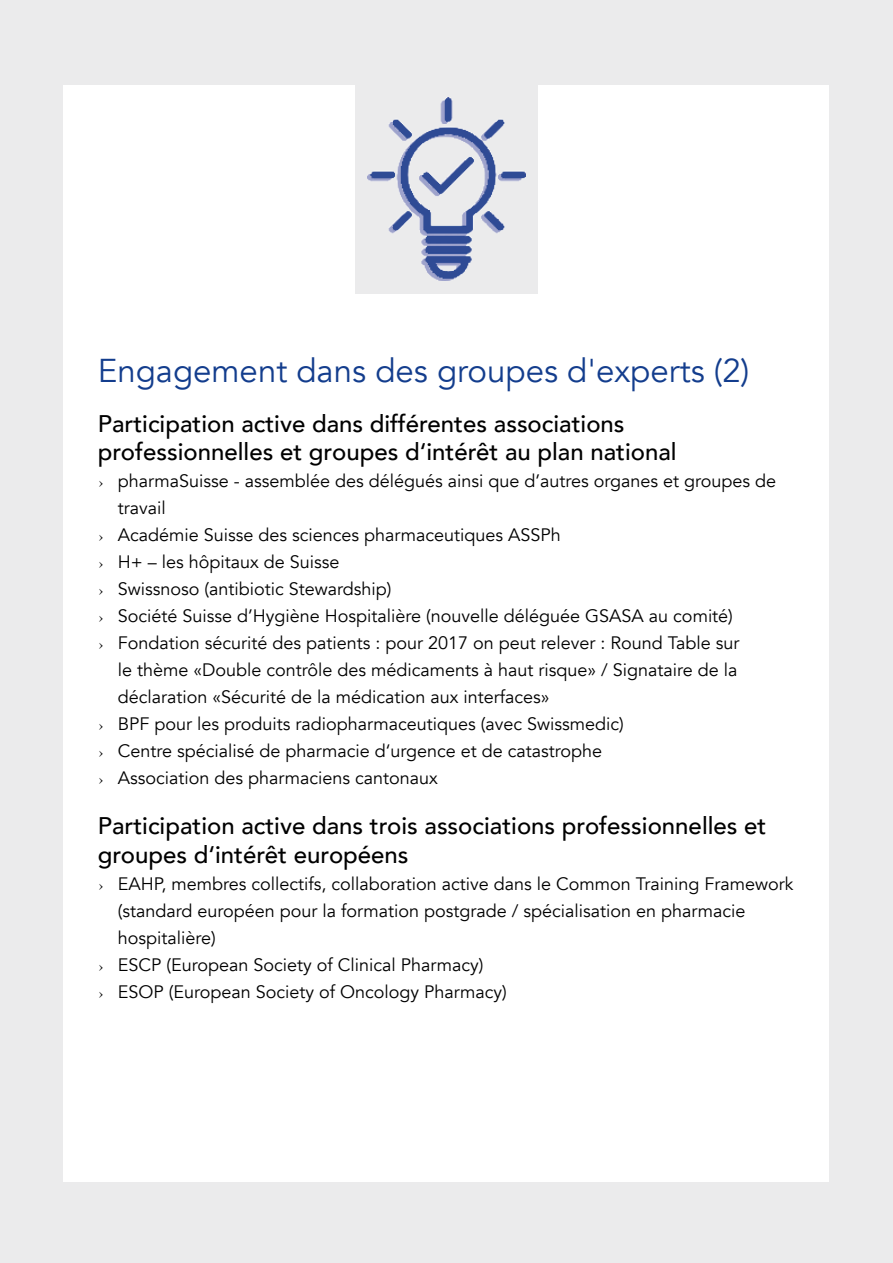
<style>
.page{position:relative;width:893px;height:1263px;background:#ebebec}
.page>*{position:absolute;margin:0;border:0;box-sizing:border-box;transform-origin:0 0}
.t1{font:33px "Avenir";color:#133d8d}
.t2{font:500 24px/28.8px "Avenir";color:#000}
.t3{font:18px/27px "Avenir";color:#000}
</style>
<div class="page">
<div style="left:64px;top:85px;width:765px;height:1096px;background:#fff"></div>
<div style="left:355px;top:85px;width:183px;height:208px;background:#ebebec"></div>
<img style="left:368px;top:98px;width:157px;height:183px">
<p class="t1" style="left:98px;top:351px;width:653px">Engagement dans des groupes d'experts (2)</p>
<p class="t2" style="left:98px;top:407px;width:580px">Participation active dans différentes associations professionnelles et groupes d‘intérêt au plan national</p>
<p class="t3" style="left:118px;top:468px;width:660px">pharmaSuisse - assemblée des délégués ainsi que d’autres organes et groupes de travail</p>
<p class="t3" style="left:118px;top:522px;width:445px">Académie Suisse des sciences pharmaceutiques ASSPh</p>
<p class="t3" style="left:118px;top:549px;width:223px">H+ – les hôpitaux de Suisse</p>
<p class="t3" style="left:118px;top:576px;width:275px">Swissnoso (antibiotic Stewardship)</p>
<p class="t3" style="left:118px;top:603px;width:617px">Société Suisse d’Hygiène Hospitalière (nouvelle déléguée GSASA au comité)</p>
<p class="t3" style="left:118px;top:630px;width:623px;text-align:justify">Fondation sécurité des patients : pour 2017 on peut relever : Round Table sur le thème «Double contrôle des médicaments à haut risque» / Signataire de la déclaration «Sécurité de la médication aux interfaces»</p>
<p class="t3" style="left:118px;top:711px;width:508px">BPF pour les produits radiopharmaceutiques (avec Swissmedic)</p>
<p class="t3" style="left:118px;top:738px;width:486px">Centre spécialisé de pharmacie d‘urgence et de catastrophe</p>
<p class="t3" style="left:118px;top:765px;width:322px">Association des pharmaciens cantonaux</p>
<p class="t2" style="left:98px;top:810px;width:670px">Participation active dans trois associations professionnelles et groupes d‘intérêt européens</p>
<p class="t3" style="left:118px;top:870px;width:677px">EAHP, membres collectifs, collaboration active dans le Common Training Framework (standard européen pour la formation postgrade / spécialisation en pharmacie hospitalière)</p>
<p class="t3" style="left:118px;top:951px;width:367px">ESCP (European Society of Clinical Pharmacy)</p>
<p class="t3" style="left:118px;top:978px;width:391px">ESOP (European Society of Oncology Pharmacy)</p>
</div>
